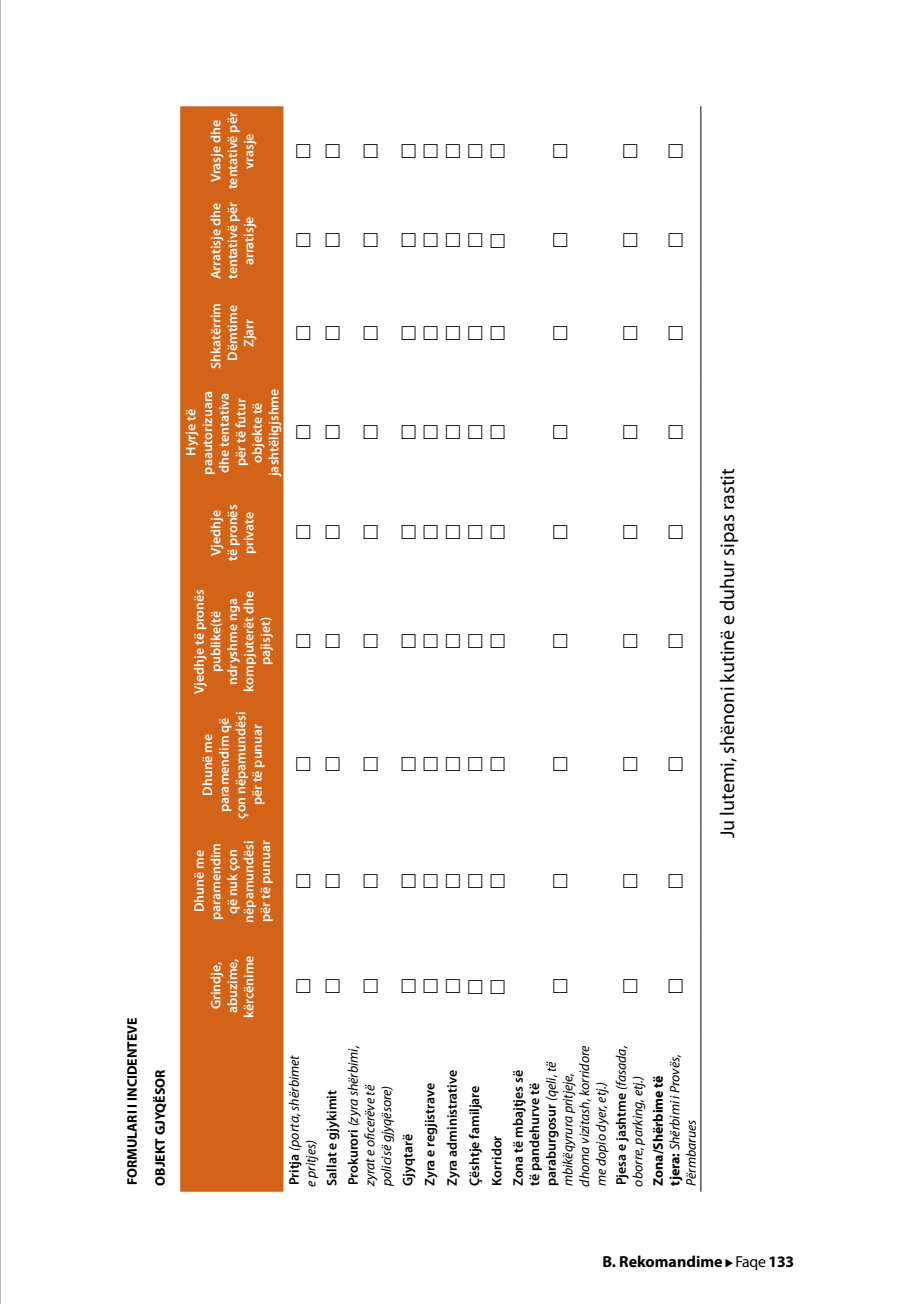
<style>
.page{position:relative;width:908px;height:1304px;background:#fff}
.page>*{position:absolute;margin:0;border:0;box-sizing:border-box;transform-origin:0 0}
.t1{font:20px "Myriad Pro";color:#000}
.t2{font:700 16px "Myriad Pro";color:#000}
.t3{font:600 13.8px/16.6px "Myriad Pro";color:#fff;text-align:center}
.t4{font:italic 13.8px/16.6px "Myriad Pro";color:#000}
.t5{font:600 13.8px/22px "Myriad Pro";color:#000}
.t6{font:700 13.8px/28px "Myriad Pro";color:#000}
.s1{font-weight:600;font-style:normal}
.s2{font-weight:400;font-style:italic}
.s3{font-weight:700;font-style:normal}
.s4{font-weight:400}
</style>
<div class="page">
<svg style="left:725px;top:1259px;width:7px;height:8px"></svg>
<div style="left:180px;top:106px;width:103px;height:1086px;background:#d26317"></div>
<hr style="left:700px;top:1039px;width:1px;height:153px;background:#000">
<hr style="left:700px;top:935px;width:1px;height:104px;background:#000">
<hr style="left:700px;top:828px;width:1px;height:107px;background:#000">
<hr style="left:700px;top:702px;width:1px;height:126px;background:#000">
<hr style="left:700px;top:581px;width:1px;height:121px;background:#000">
<hr style="left:700px;top:485px;width:1px;height:96px;background:#000">
<hr style="left:700px;top:381px;width:1px;height:104px;background:#000">
<hr style="left:700px;top:286px;width:1px;height:95px;background:#000">
<hr style="left:700px;top:196px;width:1px;height:90px;background:#000">
<hr style="left:700px;top:106px;width:1px;height:90px;background:#000">
<hr style="left:0;top:0;width:1px;height:1304px;background:#706f6f">
<p class="t6" style="left:117px;top:1186px;width:170px;rotate:-90deg">FORMULARI I INCIDENTEVE<br>OBJEKT GJYQËSOR</p>
<p class="t3" style="left:207px;top:189px;width:78px;rotate:-90deg">Vrasje dhe tentativë për vrasje</p>
<p class="t3" style="left:207px;top:279px;width:79px;rotate:-90deg">Arratisje dhe tentativë për arratisje</p>
<p class="t3" style="left:207px;top:369px;width:68px;rotate:-90deg">Shkatërrim<br>Dëmtime<br>Zjarr</p>
<p class="t3" style="left:182px;top:476px;width:89px;rotate:-90deg">Hyrje të paautorizuara dhe tentativa për të futur objekte të jashtëligjshme</p>
<p class="t3" style="left:207px;top:561px;width:58px;rotate:-90deg">Vjedhje të pronës private</p>
<p class="t3" style="left:190px;top:694px;width:107px;rotate:-90deg">Vjedhje të pronës publike(të ndryshme nga kompjuterët dhe pajisjet)</p>
<p class="t3" style="left:199px;top:818px;width:108px;rotate:-90deg">Dhunë me paramendim që çon nëpamundësi për të punuar</p>
<p class="t3" style="left:190px;top:923px;width:84px;rotate:-90deg">Dhunë me paramendim që nuk çon nëpamundësi për të punuar</p>
<p class="t3" style="left:207px;top:1018px;width:64px;rotate:-90deg">Grindje, abuzime, kërcënime</p>
<p class="t4" style="left:285px;top:1187px;width:133px;rotate:-90deg"><span class="s1">Pritja</span> (porta, shërbimet e pritjes)</p>
<p class="t5" style="left:321px;top:1186px;width:142px;line-height:21.2px;rotate:-90deg">Sallat e gjykimit<br>Prokurori <span class="s2">(zyra shërbimi,</span></p>
<p class="t4" style="left:361px;top:1186px;width:103px;rotate:-90deg">zyrat e oficerëve të policisë gjyqësore)</p>
<p class="t4" style="left:526px;top:1187px;width:143px;rotate:-90deg"><span class="s1">të pandehurve të paraburgosur</span> (qeli, të mbikëqyrura pritjeje, dhoma vizitash, korridore me dopio dyer, etj.)</p>
<p class="t4" style="left:612px;top:1187px;width:143px;rotate:-90deg"><span class="s1">Pjesa e jashtme</span> (fasada, oborre, parking, etj.)</p>
<p class="t4" style="left:649px;top:1186px;width:134px;rotate:-90deg"><span class="s3">Zona/Shërbime të tjera:</span> Shërbimi i Provës,<br>Përmbarues</p>
<p class="t5" style="left:396px;top:1186px;width:117px;rotate:-90deg">Gjyqtarë<br>Zyra e regjistrave<br>Zyra administrative<br>Çështje familjare<br>Korridor<br>Zona të mbajtjes së</p>
<h1 class="t1" style="left:714px;top:838px;width:372px;rotate:-90deg">Ju lutemi, shënoni kutinë e duhur sipas rastit</h1>
<p class="t2" style="left:602px;top:1252px;width:193px">B. Rekomandime <span class="s4">Faqe</span> 133</p>
</div>
